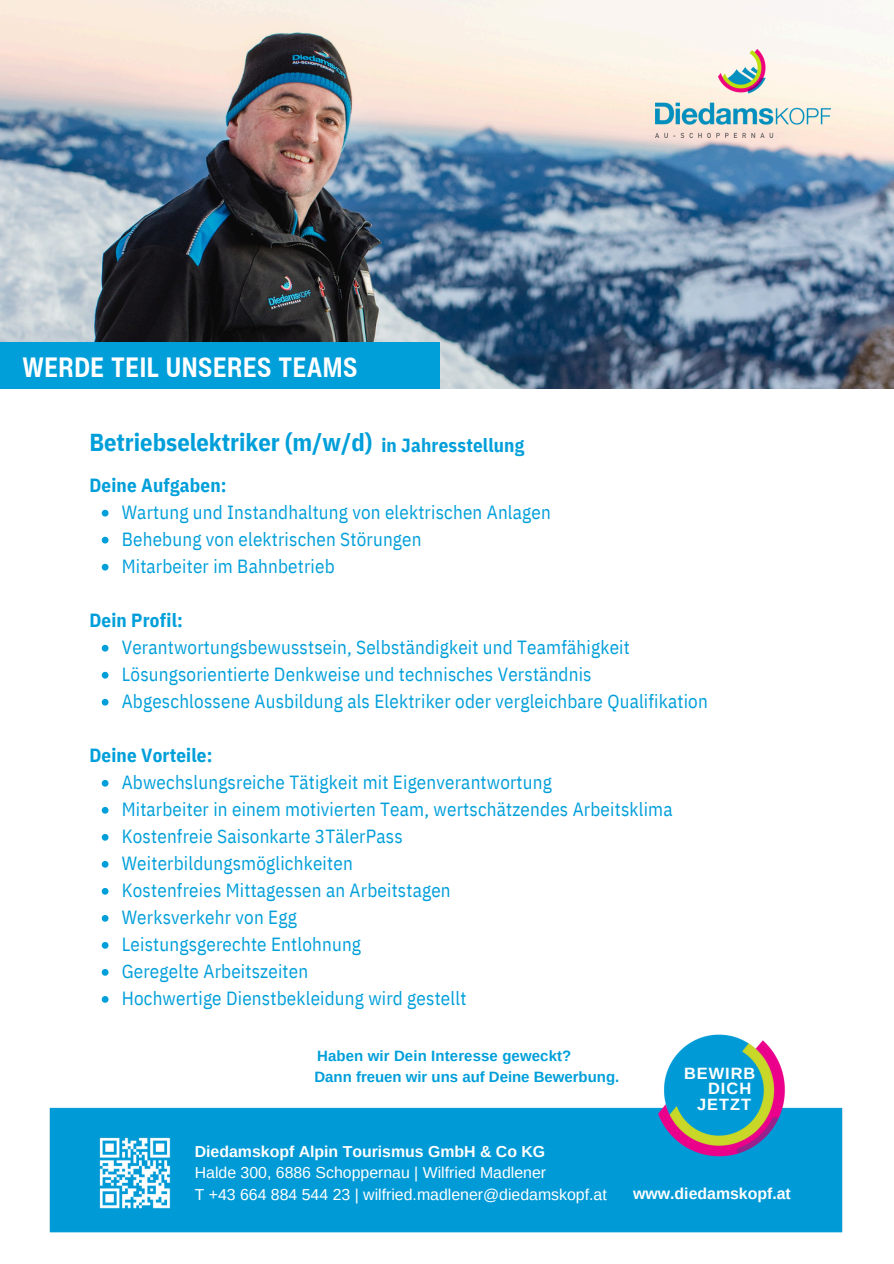
<style>
.page{position:relative;width:894px;height:1264px;background:#fff}
.page>*{position:absolute;margin:0;border:0;box-sizing:border-box;transform-origin:0 0}
.t1{font:700 condensed 27.15px "Helvetica Now Text";letter-spacing:.02em;color:#fff}
.t2{font:700 24.45px "IBM Plex Sans Cond";color:#009fda}
.t3{font:19.05px "IBM Plex Sans Cond";letter-spacing:.01em;color:#009fda}
.t4{font:700 19.05px "IBM Plex Sans Cond";letter-spacing:.01em;color:#009fda}
.t5{font:700 16.35px/15.9px "Arimo";letter-spacing:.06em;color:#fff;text-align:right}
.t6{font:15.9px "Arimo";color:#fff}
.t7{font:700 15.9px "Arimo";color:#fff}
.t8{font:700 15px/20.4px "Arimo";color:#009fda}
</style>
<div class="page">
<img style="left:0;top:0;width:893px;height:388px">
<div style="left:0;top:342px;width:440px;height:46px;background:#009fda"></div>
<img style="left:49px;top:1034px;width:794px;height:199px">
<img style="left:97px;top:1135px;width:75px;height:74px">
<img style="left:655px;top:49px;width:175px;height:88px">
<svg style="left:102px;top:510px;width:6px;height:6px"></svg>
<svg style="left:102px;top:537px;width:6px;height:6px"></svg>
<svg style="left:102px;top:564px;width:6px;height:6px"></svg>
<svg style="left:102px;top:645px;width:6px;height:6px"></svg>
<svg style="left:102px;top:672px;width:6px;height:6px"></svg>
<svg style="left:102px;top:699px;width:6px;height:6px"></svg>
<svg style="left:102px;top:780px;width:6px;height:6px"></svg>
<svg style="left:102px;top:807px;width:6px;height:6px"></svg>
<svg style="left:102px;top:834px;width:6px;height:6px"></svg>
<svg style="left:102px;top:861px;width:6px;height:6px"></svg>
<svg style="left:102px;top:888px;width:6px;height:6px"></svg>
<svg style="left:102px;top:915px;width:6px;height:6px"></svg>
<svg style="left:102px;top:942px;width:6px;height:6px"></svg>
<svg style="left:102px;top:969px;width:6px;height:6px"></svg>
<svg style="left:102px;top:996px;width:6px;height:6px"></svg>
<h3 class="t1" style="left:22px;top:346px;width:336px">WERDE TEIL UNSERES TEAMS</h3>
<p class="t2" style="left:89px;top:425px;width:284px">Betriebselektriker (m/w/d)</p>
<p class="t4" style="left:381px;top:432px;width:144px">in Jahresstellung</p>
<h3 class="t4" style="left:89px;top:472px;width:139px">Deine Aufgaben:</h3>
<p class="t3" style="left:122px;top:499px;width:430px">Wartung und Instandhaltung von elektrischen Anlagen</p>
<p class="t3" style="left:122px;top:526px;width:301px">Behebung von elektrischen Störungen</p>
<p class="t3" style="left:122px;top:553px;width:214px">Mitarbeiter im Bahnbetrieb</p>
<p class="t4" style="left:89px;top:607px;width:95px">Dein Profil:</p>
<p class="t3" style="left:122px;top:634px;width:509px">Verantwortungsbewusstsein, Selbständigkeit und Teamfähigkeit</p>
<p class="t3" style="left:122px;top:661px;width:471px">Lösungsorientierte Denkweise und technisches Verständnis</p>
<p class="t3" style="left:122px;top:688px;width:587px">Abgeschlossene Ausbildung als Elektriker oder vergleichbare Qualifikation</p>
<p class="t4" style="left:89px;top:742px;width:125px">Deine Vorteile:</p>
<p class="t3" style="left:122px;top:769px;width:431px">Abwechslungsreiche Tätigkeit mit Eigenverantwortung</p>
<p class="t3" style="left:122px;top:796px;width:552px">Mitarbeiter in einem motivierten Team, wertschätzendes Arbeitsklima</p>
<h6 class="t3" style="left:122px;top:823px;width:282px">Kostenfreie Saisonkarte 3TälerPass</h6>
<h5 class="t3" style="left:122px;top:850px;width:232px">Weiterbildungsmöglichkeiten</h5>
<p class="t3" style="left:122px;top:877px;width:330px">Kostenfreies Mittagessen an Arbeitstagen</p>
<p class="t3" style="left:122px;top:904px;width:176px">Werksverkehr von Egg</p>
<p class="t3" style="left:122px;top:931px;width:241px">Leistungsgerechte Entlohnung</p>
<p class="t3" style="left:122px;top:958px;width:188px">Geregelte Arbeitszeiten</p>
<h6 class="t3" style="left:122px;top:985px;width:346px">Hochwertige Dienstbekleidung wird gestellt</h6>
<p class="t8" style="left:314px;top:1046px;width:306px">Haben wir Dein Interesse geweckt?<br>Dann freuen wir uns auf Deine Bewerbung.</p>
<h3 class="t5" style="left:684px;top:1064px;width:73px">BEWIRB<br>DICH<br>JETZT</h3>
<h3 class="t7" style="left:195px;top:1142px;width:352px">Diedamskopf Alpin Tourismus GmbH &amp; Co KG</h3>
<p class="t6" style="left:195px;top:1163px;width:353px">Halde 300, 6886 Schoppernau | Wilfried Madlener</p>
<p class="t6" style="left:195px;top:1185px;width:413px">T +43 664 884 544 23 | wilfried.madlener@diedamskopf.at</p>
<p class="t7" style="left:633px;top:1184px;width:159px">www.diedamskopf.at</p>
</div>
